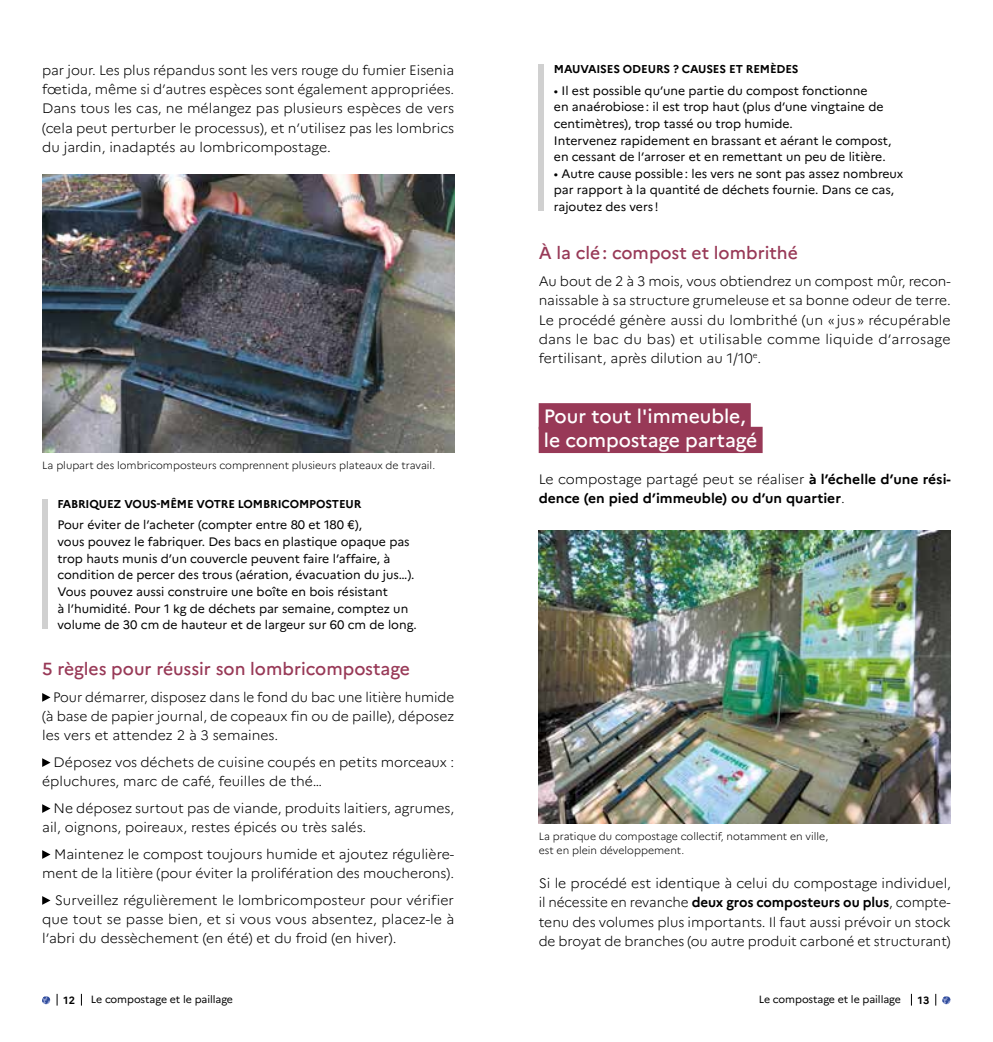
<style>
.page{position:relative;width:993px;height:1042px;background:#fff}
.page>*{position:absolute;margin:0;border:0;box-sizing:border-box;transform-origin:0 0}
.t1{font:500 19.25px/23.6px "Marianne";color:#fff}
.t2{font:500 17.5px "Marianne";color:#983957}
.t3{font:300 13.65px/19.2px "Marianne";color:#000;text-align:justify}
.t4{font:700 13.65px/19.2px "Marianne";color:#000}
.t5{font:12.25px/16.6px "Marianne";color:#000}
.t6{font:700 11.38px "Marianne";letter-spacing:-.01em;color:#000}
.t7{font:300 10.5px/14px "Marianne";color:#000}
.t8{font:10.5px "Marianne";letter-spacing:-.005em;color:#000}
.t9{font:700 10.5px "Marianne";color:#000}
.s1{font-weight:300}
.s2{font-weight:700}
</style>
<div class="page">
<svg style="left:42px;top:996px;width:8px;height:8px"></svg>
<svg style="left:942px;top:996px;width:8px;height:8px"></svg>
<div style="left:538px;top:403px;width:212px;height:26px;background:#983957"></div>
<div style="left:538px;top:427px;width:224px;height:26px;background:#983957"></div>
<div style="left:538px;top:64px;width:5px;height:147px;background:#d0d0d0"></div>
<img style="left:538px;top:530px;width:412px;height:293px">
<img style="left:42px;top:174px;width:412px;height:278px">
<div style="left:42px;top:499px;width:5px;height:130px;background:#d0d0d0"></div>
<svg style="left:42px;top:693px;width:8px;height:9px"></svg>
<svg style="left:42px;top:758px;width:8px;height:9px"></svg>
<svg style="left:42px;top:804px;width:8px;height:9px"></svg>
<svg style="left:42px;top:850px;width:8px;height:9px"></svg>
<svg style="left:42px;top:896px;width:8px;height:9px"></svg>
<p class="t3" style="left:42px;top:60px;width:413px">par jour. Les plus répandus sont les vers rouge du fumier Eisenia fœtida, même si d’autres espèces sont également appropriées.<br>Dans tous les cas, ne mélangez pas plusieurs espèces de vers (cela peut perturber le processus), et n’utilisez pas les lombrics du jardin, inadaptés au lombricompostage.</p>
<p class="t7" style="left:42px;top:458px;width:394px">La plupart des lombricomposteurs comprennent plusieurs plateaux de travail.</p>
<p class="t6" style="left:57px;top:497px;width:305px">FABRIQUEZ VOUS-MÊME VOTRE LOMBRICOMPOSTEUR</p>
<p class="t5" style="left:57px;top:517px;width:361px">Pour éviter de l’acheter (compter entre 80 et 180 €),<br>vous pouvez le fabriquer. Des bacs en plastique opaque pas trop hauts munis d’un couvercle peuvent faire l’affaire, à condition de percer des trous (aération, évacuation du jus…).<br>Vous pouvez aussi construire une boîte en bois résistant<br>à l’humidité. Pour 1 kg de déchets par semaine, comptez un volume de 30 cm de hauteur et de largeur sur 60 cm de long.</p>
<p class="t2" style="left:42px;top:658px;width:369px">5 règles pour réussir son lombricompostage</p>
<p class="t3" style="left:42px;top:687px;width:413px;text-indent:11px">Pour démarrer, disposez dans le fond du bac une litière humide (à base de papier journal, de copeaux fin ou de paille), déposez les vers et attendez 2 à 3 semaines.</p>
<p class="t3" style="left:42px;top:752px;width:413px;text-indent:11px">Déposez vos déchets de cuisine coupés en petits morceaux : épluchures, marc de café, feuilles de thé…</p>
<p class="t3" style="left:42px;top:798px;width:413px;text-indent:11px">Ne déposez surtout pas de viande, produits laitiers, agrumes, ail, oignons, poireaux, restes épicés ou très salés.</p>
<p class="t3" style="left:42px;top:844px;width:413px;text-align:right">Maintenez le compost toujours humide et ajoutez régulière&shy;ment de la litière (pour éviter la prolifération des moucherons).</p>
<p class="t3" style="left:42px;top:890px;width:413px;text-indent:13px">Surveillez régulièrement le lombricomposteur pour vérifier que tout se passe bien, et si vous vous absentez, placez-le à l’abri du dessèchement (en été) et du froid (en hiver).</p>
<p class="t6" style="left:553px;top:62px;width:246px">MAUVAISES ODEURS ? CAUSES ET REMÈDES</p>
<p class="t5" style="left:553px;top:82px;width:339px">• Il est possible qu’une partie du compost fonctionne<br>en anaérobiose: il est trop haut (plus d’une vingtaine de centimètres), trop tassé ou trop humide.<br>Intervenez rapidement en brassant et aérant le compost, en cessant de l’arroser et en remettant un peu de litière.</p>
<p class="t5" style="left:553px;top:165px;width:351px">• Autre cause possible: les vers ne sont pas assez nombreux par rapport à la quantité de déchets fournie. Dans ce cas, rajoutez des vers !</p>
<p class="t2" style="left:538px;top:242px;width:260px">À la clé: compost et lombrithé</p>
<p class="t3" style="left:538px;top:271px;width:413px">Au bout de 2 à 3 mois, vous obtiendrez un compost mûr, recon&shy;naissable à sa structure grumeleuse et sa bonne odeur de terre.<br>Le procédé génère aussi du lombrithé (un « jus » récupérable dans le bac du bas) et utilisable comme liquide d’arrosage fertilisant, après dilution au 1/10<sup>e</sup>.</p>
<h1 class="t1" style="left:543px;top:404px;width:215px">Pour tout l'immeuble, le compostage partagé</h1>
<p class="t4" style="left:538px;top:469px;width:413px"><span class="s1">Le compostage partagé peut se réaliser</span> à l’échelle d’une rési&shy;dence (en pied d’immeuble) ou d’un quartier<span class="s1">.</span></p>
<p class="t7" style="left:538px;top:829px;width:291px">La pratique du compostage collectif, notamment en ville, est en plein développement.</p>
<p class="t3" style="left:538px;top:873px;width:413px">Si le procédé est identique à celui du compostage individuel, il nécessite en revanche <span class="s2">deux gros composteurs ou plus</span>, compte&shy;tenu des volumes plus importants. Il faut aussi prévoir un stock de broyat de branches (ou autre produit carboné et structurant)</p>
<p class="t9" style="left:63px;top:993px;width:13px">12</p>
<p class="t8" style="left:91px;top:993px;width:144px">Le compostage et le paillage</p>
<p class="t8" style="left:758px;top:993px;width:144px">Le compostage et le paillage</p>
<p class="t9" style="left:917px;top:993px;width:13px">13</p>
</div>
